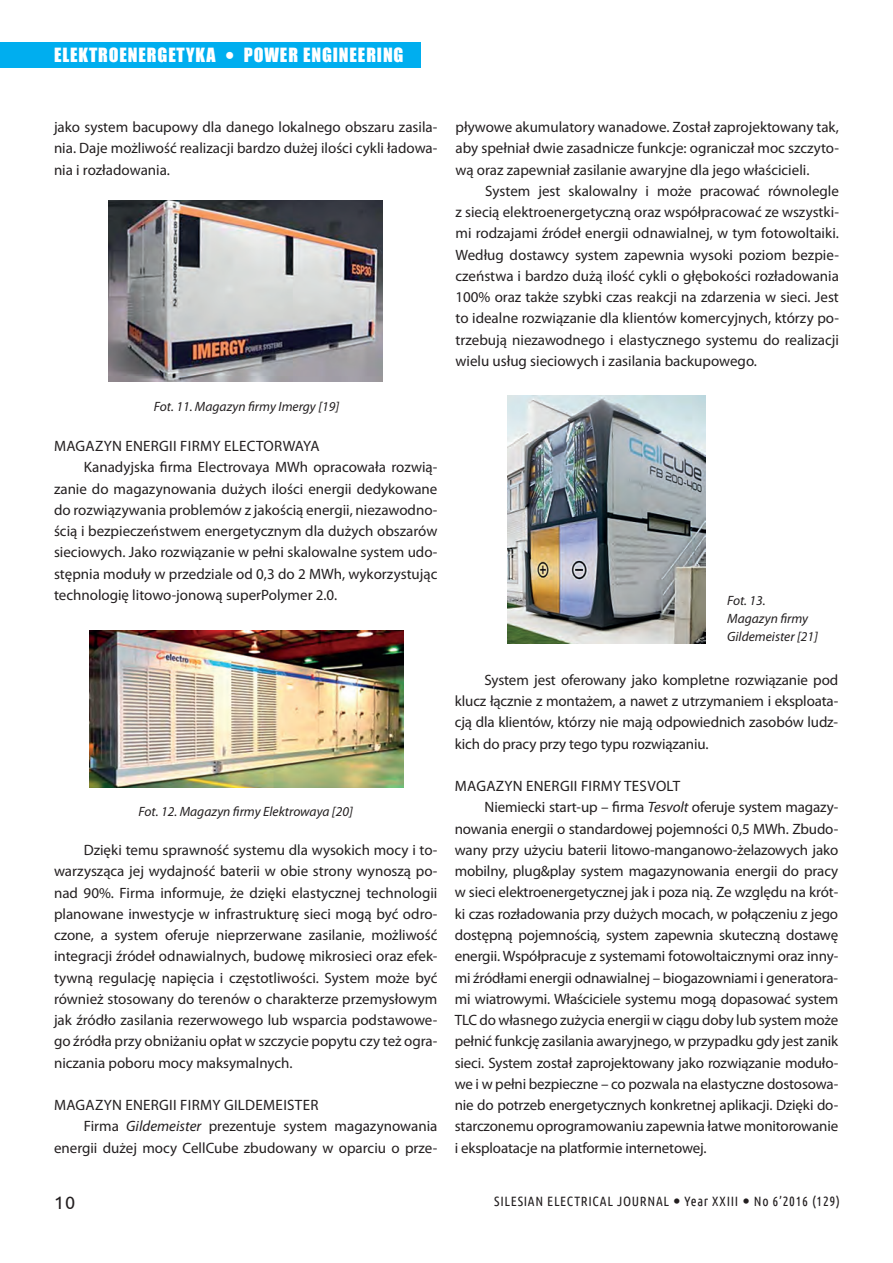
<style>
.page{position:relative;width:893px;height:1263px;background:#fff}
.page>*{position:absolute;margin:0;border:0;box-sizing:border-box;transform-origin:0 0}
.t1{font:18px "Impact";letter-spacing:.05em;color:#fff}
.t2{font:18px "Ubuntu";color:#231f20}
.t3{font:15px/21.3px "Myriad Pro";letter-spacing:-.01em;color:#231f20;text-align:justify}
.t4{font:italic 13.5px/18px "Myriad Pro";color:#231f20}
.t5{font:13.5px "Ubuntu Condensed";letter-spacing:.05em;color:#231f20}
.s1{font-style:italic}
</style>
<div class="page">
<div style="left:0;top:42px;width:421px;height:26px;background:#00aeef"></div>
<img style="left:109px;top:200px;width:274px;height:182px">
<img style="left:90px;top:630px;width:314px;height:158px">
<img style="left:507px;top:395px;width:198px;height:248px">
<p class="t1" style="left:54px;top:41px;width:163px">ELEKTROENERGETYKA</p>
<p class="t1" style="left:244px;top:41px;width:161px">POWER ENGINEERING</p>
<p class="t3" style="left:54px;top:116px;width:385px">jako system bacupowy dla danego lokalnego obszaru zasila&shy;nia. Daje możliwość realizacji bardzo dużej ilości cykli ładowa&shy;nia i rozładowania.</p>
<p class="t3" style="left:455px;top:116px;width:385px">pływowe akumulatory wanadowe. Został zaprojektowany tak, aby spełniał dwie zasadnicze funkcje: ograniczał moc szczyto&shy;wą oraz zapewniał zasilanie awaryjne dla jego właścicieli.</p>
<p class="t3" style="left:455px;top:180px;width:385px;text-indent:30px">System jest skalowalny i może pracować równolegle z siecią elektroenergetyczną oraz współpracować ze wszystki&shy;mi rodzajami źródeł energii odnawialnej, w tym fotowoltaiki.<br>Według dostawcy system zapewnia wysoki poziom bezpie&shy;czeństwa i bardzo dużą ilość cykli o głębokości rozładowania 100% oraz także szybki czas reakcji na zdarzenia w sieci. Jest to idealne rozwiązanie dla klientów komercyjnych, którzy po&shy;trzebują niezawodnego i elastycznego systemu do realizacji wielu usług sieciowych i zasilania backupowego.</p>
<p class="t4" style="left:154px;top:397px;width:187px">Fot. 11. Magazyn firmy Imergy [19]</p>
<p class="t3" style="left:54px;top:435px;width:16px">Magaz</p>
<p class="t3" style="left:104px;top:435px;width:30px">yn energii</p>
<p class="t3" style="left:180px;top:435px;width:9px">firm</p>
<p class="t3" style="left:212px;top:435px;width:30px">y Electorwa</p>
<p class="t3" style="left:303px;top:435px;width:16px">ya</p>
<p class="t3" style="left:84px;top:456px;width:355px">Kanadyjska firma Electrovaya MWh opracowała rozwią-</p>
<p class="t3" style="left:54px;top:478px;width:385px">zanie do magazynowania dużych ilości energii dedykowane</p>
<p class="t3" style="left:54px;top:499px;width:385px">do rozwiązywania problemów z jakością energii, niezawodno-</p>
<p class="t3" style="left:54px;top:520px;width:385px">ścią i bezpieczeństwem energetycznym dla dużych obszarów</p>
<p class="t3" style="left:54px;top:541px;width:385px">sieciowych. Jako rozwiązanie w pełni skalowalne system udo-</p>
<p class="t3" style="left:54px;top:563px;width:385px">stępnia moduły w przedziale od 0,3 do 2 MWh, wykorzystując</p>
<p class="t3" style="left:54px;top:584px;width:285px">technologię litowo-jonową superPolymer 2.0.</p>
<p class="t4" style="left:727px;top:592px;width:92px">Fot. 13.<br>Magazyn firmy<br>Gildemeister [21]</p>
<p class="t4" style="left:139px;top:802px;width:216px">Fot. 12. Magazyn firmy Elektrowaya [20]</p>
<p class="t3" style="left:54px;top:839px;width:385px;text-indent:30px">Dzięki temu sprawność systemu dla wysokich mocy i to&shy;warzysząca jej wydajność baterii w obie strony wynoszą po&shy;nad 90%. Firma informuje, że dzięki elastycznej technologii planowane inwestycje w infrastrukturę sieci mogą być odro&shy;czone, a system oferuje nieprzerwane zasilanie, możliwość integracji źródeł odnawialnych, budowę mikrosieci oraz efek&shy;tywną regulację napięcia i częstotliwości. System może być również stosowany do terenów o charakterze przemysłowym jak źródło zasilania rezerwowego lub wsparcia podstawowe&shy;go źródła przy obniżaniu opłat w szczycie popytu czy też ogra&shy;niczania poboru mocy maksymalnych.</p>
<p class="t3" style="left:54px;top:1094px;width:16px">Magaz</p>
<p class="t3" style="left:104px;top:1094px;width:30px">yn energii</p>
<p class="t3" style="left:180px;top:1094px;width:9px">firm</p>
<p class="t3" style="left:212px;top:1094px;width:31px">y Gildemeister</p>
<p class="t3" style="left:84px;top:1115px;width:355px">Firma <span class="s1">Gildemeister</span> prezentuje system magazynowania</p>
<p class="t3" style="left:54px;top:1137px;width:385px">energii dużej mocy CellCube zbudowany w oparciu o prze-</p>
<p class="t3" style="left:455px;top:669px;width:385px;text-indent:30px">System jest oferowany jako kompletne rozwiązanie pod klucz łącznie z montażem, a nawet z utrzymaniem i eksploata&shy;cją dla klientów, którzy nie mają odpowiednich zasobów ludz&shy;kich do pracy przy tego typu rozwiązaniu.</p>
<p class="t3" style="left:455px;top:775px;width:16px">Magaz</p>
<p class="t3" style="left:504px;top:775px;width:30px">yn energii</p>
<p class="t3" style="left:581px;top:775px;width:9px">firm</p>
<p class="t3" style="left:613px;top:775px;width:28px">y Tesvolt</p>
<p class="t3" style="left:484px;top:796px;width:355px">Niemiecki start-up – firma <span class="s1">Tesvolt</span> oferuje system magazy-</p>
<p class="t3" style="left:455px;top:818px;width:385px">nowania energii o standardowej pojemności 0,5 MWh. Zbudo-</p>
<p class="t3" style="left:455px;top:839px;width:385px">wany przy użyciu baterii litowo-manganowo-żelazowych jako</p>
<p class="t3" style="left:455px;top:860px;width:385px">mobilny, plug&amp;play system magazynowania energii do pracy</p>
<p class="t3" style="left:455px;top:881px;width:385px">w sieci elektroenergetycznej jak i poza nią. Ze względu na krót-</p>
<p class="t3" style="left:455px;top:903px;width:385px">ki czas rozładowania przy dużych mocach, w połączeniu z jego</p>
<p class="t3" style="left:455px;top:924px;width:385px">dostępną pojemnością, system zapewnia skuteczną dostawę</p>
<p class="t3" style="left:455px;top:945px;width:385px">energii. Współpracuje z systemami fotowoltaicznymi oraz inny-</p>
<p class="t3" style="left:455px;top:966px;width:385px">mi źródłami energii odnawialnej – biogazowniami i generatora-</p>
<p class="t3" style="left:455px;top:988px;width:385px">mi wiatrowymi. Właściciele systemu mogą dopasować system</p>
<p class="t3" style="left:455px;top:1009px;width:385px">TLC do własnego zużycia energii w ciągu doby lub system może</p>
<p class="t3" style="left:455px;top:1030px;width:385px">pełnić funkcję zasilania awaryjnego, w przypadku gdy jest zanik</p>
<p class="t3" style="left:455px;top:1052px;width:385px">sieci. System został zaprojektowany jako rozwiązanie moduło-</p>
<p class="t3" style="left:455px;top:1073px;width:385px">we i w pełni bezpieczne – co pozwala na elastyczne dostosowa-</p>
<p class="t3" style="left:455px;top:1094px;width:385px">nie do potrzeb energetycznych konkretnej aplikacji. Dzięki do-</p>
<p class="t3" style="left:455px;top:1115px;width:385px">starczonemu oprogramowaniu zapewnia łatwe monitorowanie</p>
<p class="t3" style="left:455px;top:1137px;width:253px">i eksploatacje na platformie internetowej.</p>
<p class="t2" style="left:54px;top:1192px;width:23px">10</p>
<p class="t5" style="left:494px;top:1192px;width:347px">SILESIAN ELECTRICAL JOURNAL Year XXIII No 6’2016 (129)</p>
</div>
